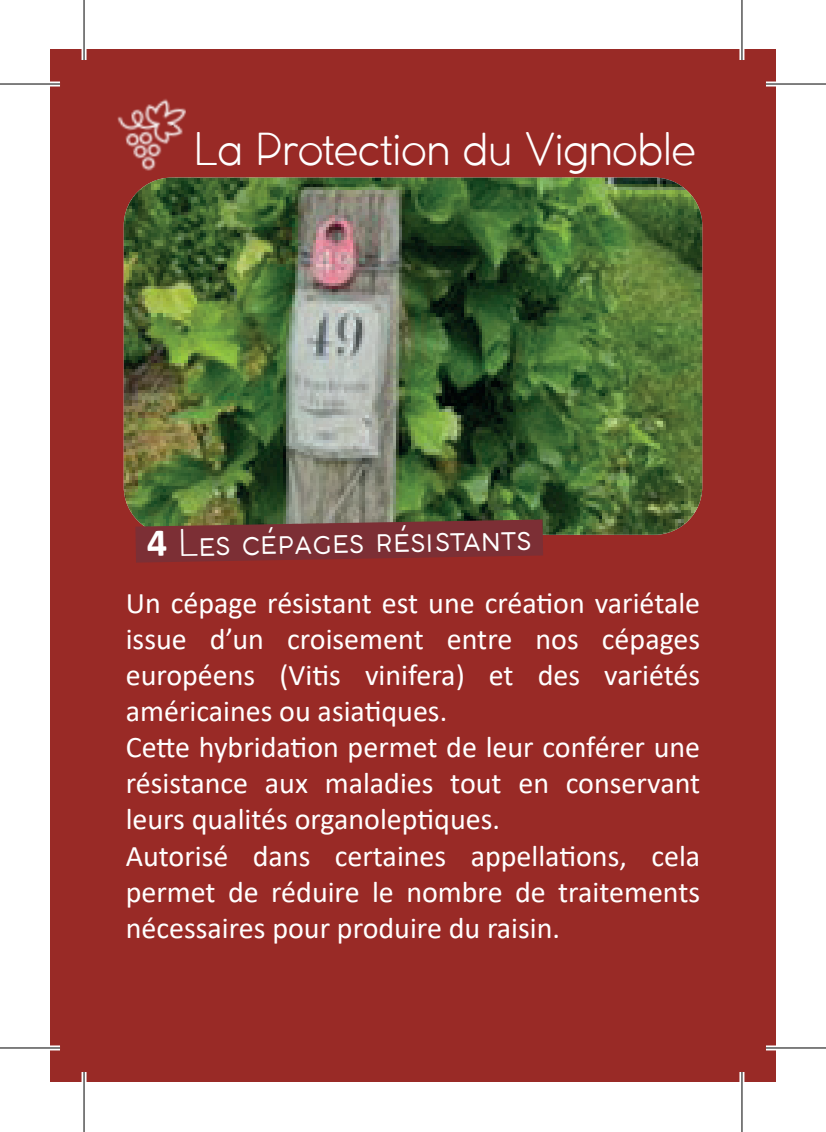
<style>
.page{position:relative;width:826px;height:1132px;background:#fff}
.page>*{position:absolute;margin:0;border:0;box-sizing:border-box;transform-origin:0 0}
.t1{font:300 44px "COCOMAT";letter-spacing:-.02em;color:#fff}
.t2{font:300 36px "COCOMAT";color:#fff}
.t3{font:30px/36px "Calibri";color:#fff}
.s1{font-family:"Calibri";font-weight:700;font-size:40px}
</style>
<div class="page">
<div style="left:50px;top:50px;width:726px;height:1032px;background:#992a26"></div>
<img style="left:124px;top:178px;width:578px;height:357px">
<svg style="left:124px;top:501px;width:455px;height:62px;background:#704437"></svg>
<img style="left:117px;top:99px;width:69px;height:72px">
<div style="left:0;top:82px;width:60px;height:5px;background:#fff"></div>
<div style="left:766px;top:82px;width:60px;height:5px;background:#fff"></div>
<svg style="left:0;top:1045px;width:60px;height:5px"></svg>
<svg style="left:766px;top:1045px;width:60px;height:5px"></svg>
<div style="left:82px;top:0;width:5px;height:60px;background:#fff"></div>
<div style="left:82px;top:1072px;width:5px;height:60px;background:#fff"></div>
<svg style="left:739px;top:0;width:5px;height:60px"></svg>
<svg style="left:739px;top:1072px;width:5px;height:60px"></svg>
<hr style="left:0;top:83px;width:60px;height:2px;background:#000">
<hr style="left:766px;top:83px;width:60px;height:2px;background:#000">
<hr style="left:0;top:1047px;width:60px;height:1px;background:#000">
<hr style="left:766px;top:1047px;width:60px;height:1px;background:#000">
<hr style="left:83px;top:0;width:2px;height:60px;background:#000">
<hr style="left:83px;top:1072px;width:2px;height:60px;background:#000">
<hr style="left:741px;top:0;width:1px;height:60px;background:#000">
<hr style="left:741px;top:1072px;width:1px;height:60px;background:#000">
<h1 class="t1" style="left:194px;top:124px;width:504px">La Protection du Vignoble</h1>
<p class="t2" style="left:147px;top:523px;width:386px;rotate:-1deg"><span class="s1">4</span> Les cépages résistants</p>
<p class="t3" style="left:126px;top:585px;width:576px">Un cépage résistant est une création variétale issue d’un croisement entre nos cépages européens (Vitis vinifera) et des variétés américaines ou asiatiques.<br>Cette hybridation permet de leur conférer une résistance aux maladies tout en conservant leurs qualités organoleptiques.<br>Autorisé dans certaines appellations, cela permet de réduire le nombre de traitements nécessaires pour produire du raisin.</p>
</div>
